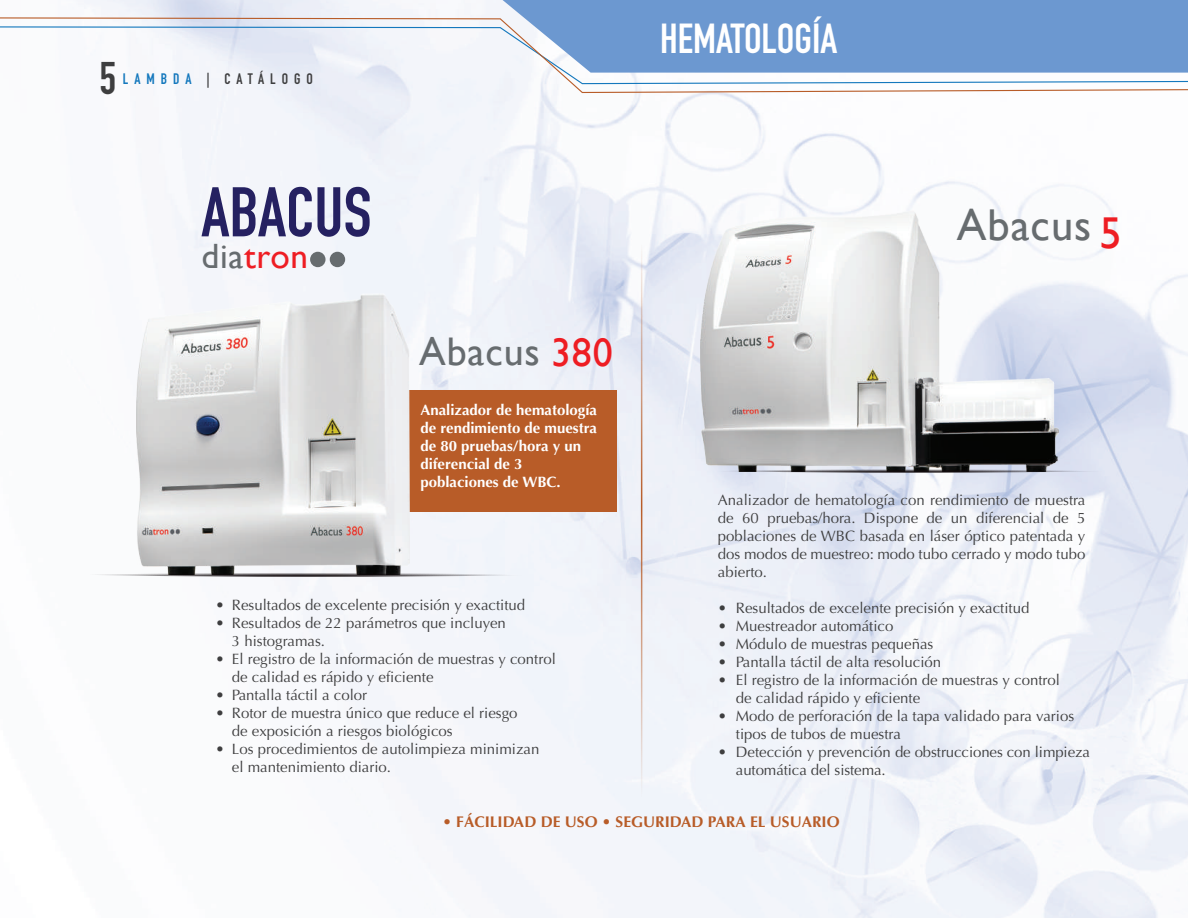
<style>
.page{position:relative;width:1188px;height:918px;background:#fff}
.page>*{position:absolute;margin:0;border:0;box-sizing:border-box;transform-origin:0 0}
.t1{font:700 69px "DIN Condensed";color:#252161}
.t2{font:700 45px "DIN Condensed";color:#3e3e3f}
.t3{font:44.55px "Gill Sans";letter-spacing:.02em;color:#676c6f}
.t4{font:700 41.4px "DIN Condensed";color:#fff}
.t5{font:39.9px "Gill Sans";letter-spacing:.02em;color:#676c6f}
.t6{font:35.1px "Gill Sans";letter-spacing:.02em;color:#ee1d23}
.t7{font:700 15.45px "Optima";color:#b85c28}
.t8{font:15px/18px "Optima";color:#3e3e3f}
.t9{font:700 15px/18px "Optima";color:#fff}
.t10{font:700 15px "DIN Condensed";letter-spacing:.4em;color:#3e3e3f}
.s1{color:#1478bd}
.s2{color:#676c6f}
.s3{color:#ee1d23}
</style>
<div class="page">
<img style="left:84px;top:0;width:1104px;height:918px">
<img style="left:701px;top:210px;width:357px;height:255px">
<svg style="left:679px;top:465px;width:472px;height:8px;background:#a2a5ae"></svg>
<div style="left:355px;top:390px;width:261px;height:122px;background:#b85c28"></div>
<div style="left:486px;top:0;width:702px;height:17px;background:#6c98d0"></div>
<div style="left:310px;top:252px;width:16px;height:15px;background:#676c6f;border-radius:50%"></div>
<div style="left:330px;top:252px;width:15px;height:15px;background:#676c6f;border-radius:50%"></div>
<hr style="left:641px;top:244px;width:1px;height:554px;background:#fff">
<svg style="left:0;top:17px;width:1188px;height:77px"></svg>
<img style="left:136px;top:294px;width:273px;height:274px">
<svg style="left:84px;top:568px;width:496px;height:9px"></svg>
<h2 class="t2" style="left:99px;top:48px;width:18px">5</h2>
<p class="t10" style="left:123px;top:69px;width:191px"><span class="s1">LAMBDA</span> | CATÁLOGO</p>
<h3 class="t4" style="left:660px;top:10px;width:179px">HEMATOLOGÍA</h3>
<h1 class="t1" style="left:201px;top:166px;width:172px">ABACUS</h1>
<h3 class="t6" style="left:201px;top:236px;width:108px"><span class="s2">dia</span>tron</h3>
<h3 class="t5" style="left:419px;top:328px;width:195px">Abacus <span class="s3">380</span></h3>
<p class="t9" style="left:420px;top:401px;width:178px">Analizador de hematología de rendimiento de muestra de 80 pruebas/hora y un diferencial de 3 poblaciones de WBC.</p>
<p class="t8" style="left:215px;top:596px;width:311px">• Resultados de excelente precisión y exactitud</p>
<p class="t8" style="left:232px;top:614px;width:276px;text-indent:-16px">• Resultados de 22 parámetros que incluyen<br>3 histogramas.</p>
<p class="t8" style="left:232px;top:650px;width:326px;text-indent:-16px">• El registro de la información de muestras y control de calidad es rápido y eficiente</p>
<p class="t8" style="left:215px;top:686px;width:153px">• Pantalla táctil a color</p>
<p class="t8" style="left:232px;top:704px;width:287px;text-indent:-16px">• Rotor de muestra único que reduce el riesgo de exposición a riesgos biológicos</p>
<p class="t8" style="left:232px;top:740px;width:309px;text-indent:-16px">• Los procedimientos de autolimpieza minimizan el mantenimiento diario.</p>
<h3 class="t3" style="left:957px;top:199px;width:166px">Abacus <span class="s3">5</span></h3>
<p class="t8" style="left:718px;top:491px;width:369px;text-align:justify">Analizador de hematología con rendimiento de muestra de 60 pruebas/hora. Dispone de un diferencial de 5 poblaciones de WBC basada en láser óptico patentada y dos modos de muestreo: modo tubo cerrado y modo tubo abierto.</p>
<p class="t8" style="left:718px;top:599px;width:313px">• Resultados de excelente precisión y exactitud</p>
<p class="t8" style="left:718px;top:617px;width:177px">• Muestreador automático</p>
<p class="t8" style="left:718px;top:635px;width:217px">• Módulo de muestras pequeñas</p>
<p class="t8" style="left:718px;top:653px;width:225px">• Pantalla táctil de alta resolución</p>
<p class="t8" style="left:736px;top:671px;width:326px;text-indent:-18px">• El registro de la información de muestras y control de calidad rápido y eficiente</p>
<p class="t8" style="left:736px;top:707px;width:340px;text-indent:-18px">• Modo de perforación de la tapa validado para varios tipos de tubos de muestra</p>
<p class="t8" style="left:736px;top:743px;width:356px;text-indent:-18px">• Detección y prevención de obstrucciones con limpieza automática del sistema.</p>
<p class="t7" style="left:443px;top:813px;width:399px">• FÁCILIDAD DE USO • SEGURIDAD PARA EL USUARIO</p>
</div>
